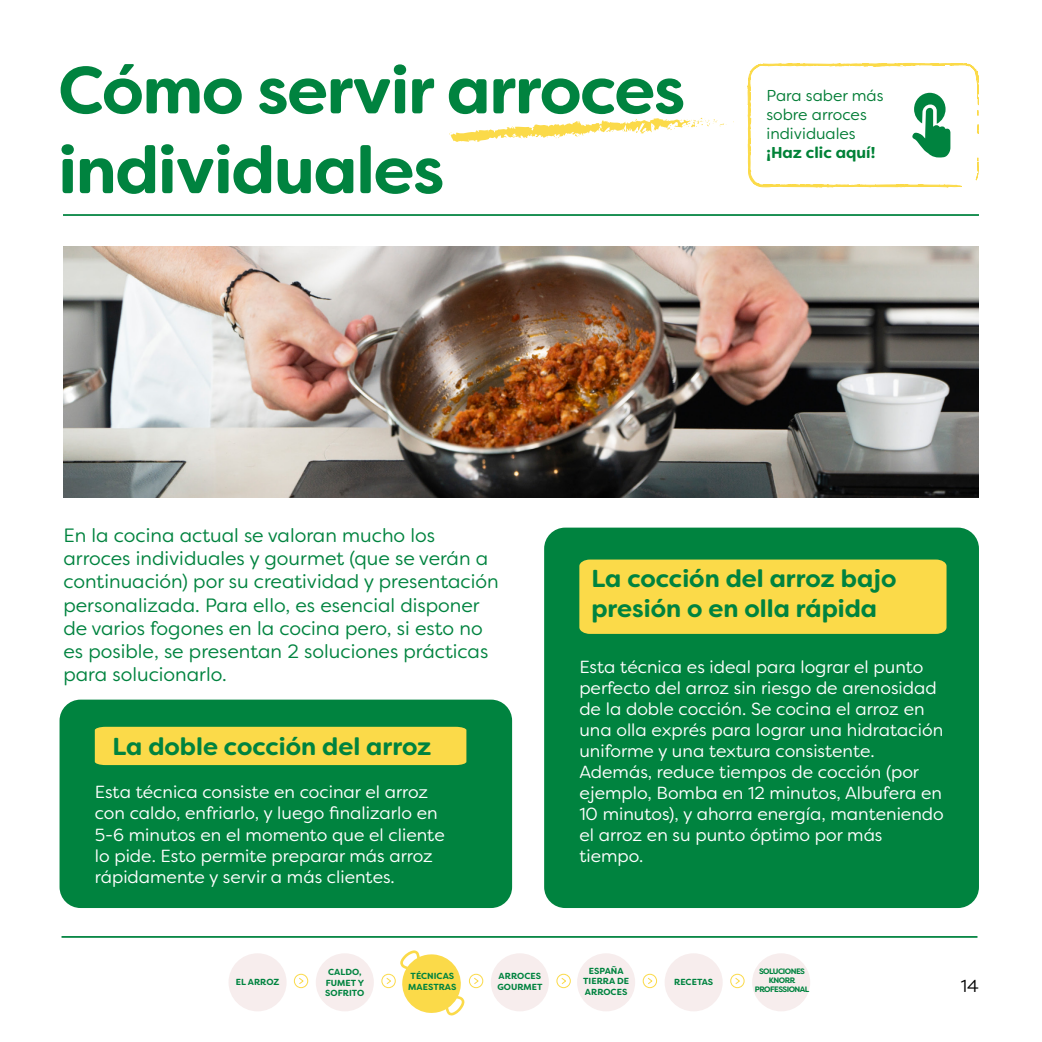
<style>
.page{position:relative;width:1042px;height:1042px;background:#fff}
.page>*{position:absolute;margin:0;border:0;box-sizing:border-box;transform-origin:0 0}
.t1{font:700 66.5px/79.8px "Filson Soft";letter-spacing:-.02em;color:#00833f}
.t2{font:700 24.5px/29.4px "Filson Soft";color:#00833f}
.t3{font:19.25px/23.1px "Filson Soft";color:#00833f}
.t4{font:17.5px/21px "Filson Soft";color:#fff}
.t5{font:17.5px "Filson Soft";color:#000}
.t6{font:15.75px/18.9px "Filson Soft";color:#037d36}
.t7{font:700 15.75px "Filson Soft";color:#008237}
.t8{font:700 8.75px/10.7px "Filson Soft";color:#00833f;text-align:center}
.t9{font:700 7.88px/9.5px "Filson Soft";letter-spacing:-.07em;color:#00833f;text-align:center}
</style>
<div class="page">
<hr style="left:63px;top:214px;width:916px;height:2px;background:#00833f">
<svg style="left:449px;top:117px;width:275px;height:25px"></svg>
<div style="left:60px;top:699px;width:452px;height:209px;background:#00833f;border-radius:21px"></div>
<div style="left:95px;top:727px;width:371px;height:38px;background:#fbda49"></div>
<div style="left:544px;top:527px;width:435px;height:381px;background:#00833f;border-radius:21px"></div>
<div style="left:579px;top:559px;width:367px;height:75px;background:#fbda49"></div>
<img style="left:63px;top:246px;width:913px;height:251px">
<hr style="left:62px;top:936px;width:915px;height:2px;background:#00833f">
<svg style="left:976px;top:214px;width:3px;height:724px"></svg>
<svg style="left:733px;top:62px;width:246px;height:126px"></svg>
<div style="left:316px;top:953px;width:58px;height:58px;background:#f7eded;border-radius:50%"></div>
<div style="left:228px;top:953px;width:59px;height:58px;background:#f7eded;border-radius:50%"></div>
<div style="left:491px;top:953px;width:58px;height:58px;background:#f7eded;border-radius:50%"></div>
<div style="left:577px;top:953px;width:58px;height:58px;background:#f7eded;border-radius:50%"></div>
<div style="left:664px;top:953px;width:59px;height:58px;background:#f7eded;border-radius:50%"></div>
<div style="left:752px;top:953px;width:58px;height:58px;background:#f7eded;border-radius:50%"></div>
<svg style="left:294px;top:973px;width:14px;height:15px"></svg>
<svg style="left:381px;top:950px;width:102px;height:65px"></svg>
<svg style="left:556px;top:973px;width:15px;height:15px"></svg>
<svg style="left:642px;top:973px;width:15px;height:15px"></svg>
<svg style="left:730px;top:973px;width:15px;height:15px"></svg>
<h1 class="t1" style="left:58px;top:51px;width:628px">Cómo servir arroces individuales</h1>
<p class="t6" style="left:766px;top:86px;width:118px">Para saber más sobre arroces individuales</p>
<p class="t7" style="left:766px;top:142px;width:110px">¡Haz clic aquí!</p>
<p class="t3" style="left:63px;top:524px;width:437px">En la cocina actual se valoran mucho los arroces individuales y gourmet (que se verán a continuación) por su creatividad y presentación personalizada. Para ello, es esencial disponer de varios fogones en la cocina pero, si esto no es posible, se presentan 2 soluciones prácticas para solucionarlo.</p>
<h2 class="t2" style="left:112px;top:731px;width:320px">La doble cocción del arroz</h2>
<p class="t4" style="left:95px;top:782px;width:351px">Esta técnica consiste en cocinar el arroz con caldo, enfriarlo, y luego finalizarlo en 5-6 minutos en el momento que el cliente lo pide. Esto permite preparar más arroz rápidamente y servir a más clientes.</p>
<h2 class="t2" style="left:591px;top:564px;width:306px">La cocción del arroz bajo presión o en olla rápida</h2>
<p class="t4" style="left:579px;top:656px;width:366px">Esta técnica es ideal para lograr el punto perfecto del arroz sin riesgo de arenosidad de la doble cocción. Se cocina el arroz en una olla exprés para lograr una hidratación uniforme y una textura consistente.<br>Además, reduce tiempos de cocción (por ejemplo, Bomba en 12 minutos, Albufera en 10 minutos), y ahorra energía, manteniendo el arroz en su punto óptimo por más tiempo.</p>
<p class="t8" style="left:236px;top:977px;width:45px">EL ARROZ</p>
<p class="t8" style="left:325px;top:967px;width:41px">CALDO,<br>FUMET Y<br>SOFRITO</p>
<p class="t8" style="left:408px;top:970px;width:50px;text-align:left">TÉCNICAS<br>MAESTRAS</p>
<p class="t8" style="left:497px;top:970px;width:47px;text-align:left">ARROCES<br>GOURMET</p>
<p class="t8" style="left:583px;top:965px;width:47px">ESPAÑA<br>TIERRA DE<br>ARROCES</p>
<p class="t8" style="left:674px;top:977px;width:40px">RECETAS</p>
<p class="t9" style="left:755px;top:966px;width:56px">SOLUCIONES<br>KNORR<br>PROFESSIONAL</p>
<p class="t5" style="left:961px;top:975px;width:20px">14</p>
</div>
